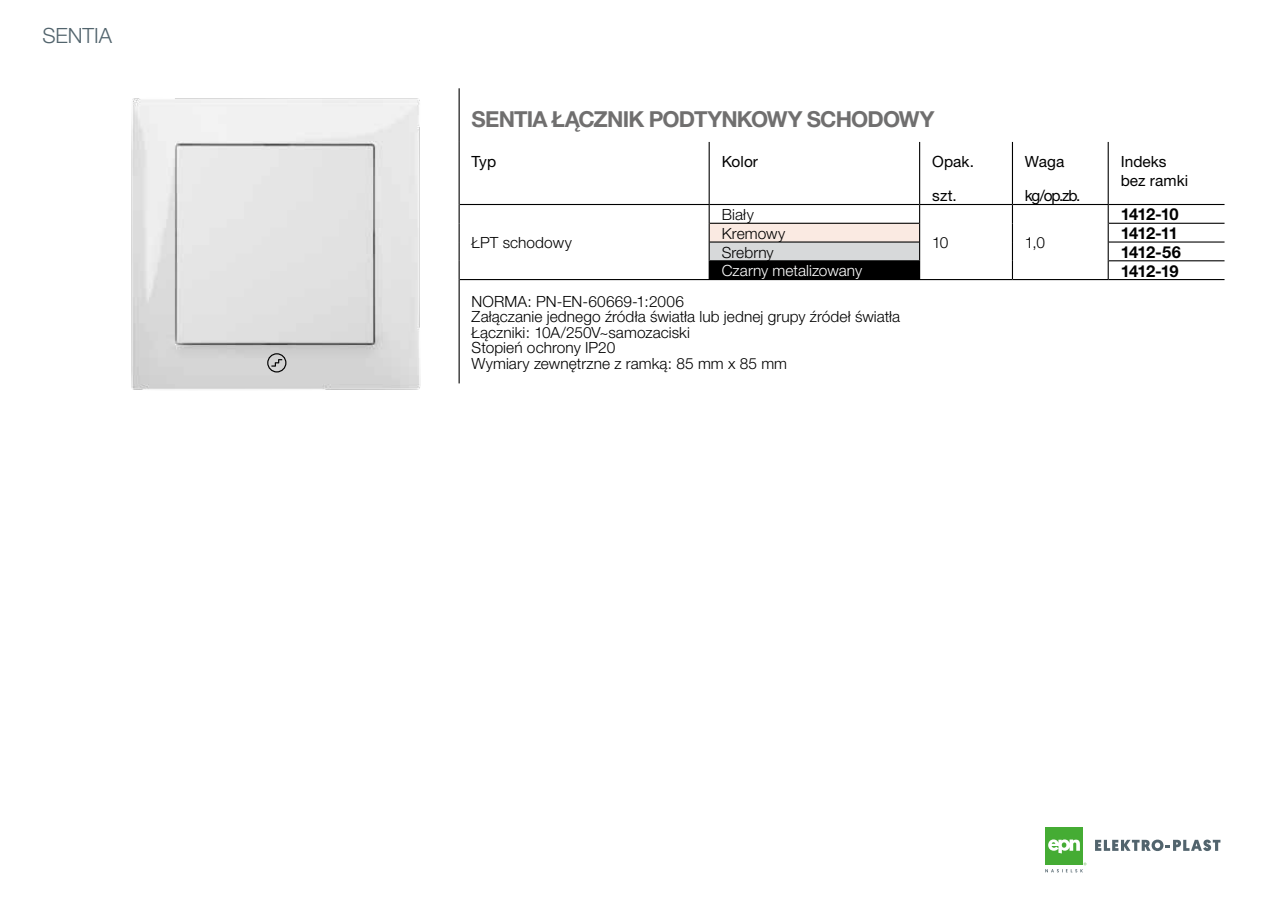
<style>
.page{position:relative;width:1263px;height:915px;background:#fff}
.page>*{position:absolute;margin:0;border:0;box-sizing:border-box;transform-origin:0 0}
.Normalny{font:700 22.05px "Helvetica Neue CE";letter-spacing:-.04em;color:#706f6f}
.t1{font:300 21px "Helvetica Neue CE";letter-spacing:-.005em;color:#52646d}
.t2{font:700 16.5px "Helvetica Neue CE";letter-spacing:-.045em;color:#000}
.Normalny-2{font:300 15.45px/15.5px "Helvetica Neue CE";letter-spacing:.005em;color:#000}
.t3{font:15.45px/19.8px "Helvetica Neue CE";letter-spacing:.005em;color:#000}
.Normalny-3{font:300 15.45px "Helvetica Neue CE";color:#fff}
</style>
<div class="page">
<div style="left:1045px;top:827px;width:38px;height:38px;background:#45ac34"></div>
<svg style="left:1048px;top:839px;width:32px;height:14px"></svg>
<svg style="left:1095px;top:839px;width:125px;height:11px"></svg>
<svg style="left:1045px;top:862px;width:41px;height:10px"></svg>
<svg style="left:460px;top:142px;width:764px;height:62px"></svg>
<svg style="left:460px;top:205px;width:764px;height:74px"></svg>
<div style="left:709px;top:223px;width:211px;height:19px;background:#faeae2"></div>
<div style="left:709px;top:242px;width:211px;height:19px;background:#d7d9da"></div>
<div style="left:709px;top:261px;width:211px;height:18px;background:#000"></div>
<hr style="left:459px;top:88px;width:1px;height:54px;background:#000">
<hr style="left:459px;top:142px;width:1px;height:62px;background:#000">
<svg style="left:459px;top:204px;width:1px;height:75px"></svg>
<svg style="left:709px;top:205px;width:1px;height:56px"></svg>
<svg style="left:919px;top:205px;width:1px;height:56px"></svg>
<svg style="left:1012px;top:205px;width:1px;height:74px"></svg>
<svg style="left:1108px;top:205px;width:1px;height:74px"></svg>
<hr style="left:459px;top:279px;width:1px;height:104px;background:#000">
<hr style="left:709px;top:142px;width:1px;height:62px;background:#000">
<hr style="left:919px;top:142px;width:1px;height:62px;background:#000">
<hr style="left:1012px;top:142px;width:1px;height:62px;background:#000">
<hr style="left:1108px;top:142px;width:1px;height:62px;background:#000">
<hr style="left:460px;top:204px;width:249px;height:1px;background:#000">
<hr style="left:709px;top:204px;width:211px;height:1px;background:#000">
<hr style="left:920px;top:204px;width:92px;height:1px;background:#000">
<hr style="left:1012px;top:204px;width:97px;height:1px;background:#000">
<hr style="left:710px;top:223px;width:209px;height:1px;background:#000">
<hr style="left:710px;top:241px;width:209px;height:1px;background:#000">
<hr style="left:460px;top:279px;width:249px;height:1px;background:#000">
<hr style="left:920px;top:279px;width:92px;height:1px;background:#000">
<hr style="left:1012px;top:279px;width:96px;height:1px;background:#000">
<hr style="left:1109px;top:204px;width:115px;height:1px;background:#000">
<hr style="left:1109px;top:223px;width:115px;height:1px;background:#000">
<hr style="left:1109px;top:241px;width:115px;height:1px;background:#000">
<hr style="left:1109px;top:260px;width:115px;height:1px;background:#000">
<hr style="left:1108px;top:279px;width:116px;height:1px;background:#000">
<hr style="left:710px;top:260px;width:209px;height:1px;background:#000">
<hr style="left:709px;top:279px;width:211px;height:1px;background:#000">
<img style="left:131px;top:98px;width:290px;height:292px">
<svg style="left:271px;top:359px;width:11px;height:7px"></svg>
<div style="left:267px;top:353px;width:19px;height:19px;border:1px solid #000;border-radius:50%"></div>
<h2 class="t1" style="left:43px;top:22px;width:71px">SENTIA</h2>
<p class="Normalny" style="left:472px;top:105px;width:464px">SENTIA ŁĄCZNIK PODTYNKOWY SCHODOWY</p>
<p class="t3" style="left:472px;top:151px;width:26px">Typ</p>
<p class="t3" style="left:722px;top:151px;width:38px">Kolor</p>
<p class="t3" style="left:932px;top:151px;width:43px">Opak.</p>
<p class="t3" style="left:932px;top:185px;width:26px">szt.</p>
<p class="Normalny-2" style="left:722px;top:207px;width:34px">Biały</p>
<p class="t3" style="left:1025px;top:151px;width:41px">Waga</p>
<p class="t3" style="left:1025px;top:185px;width:57px">kg/op.zb.</p>
<p class="t3" style="left:1121px;top:151px;width:69px">Indeks bez ramki</p>
<p class="t2" style="left:1121px;top:204px;width:59px">1412-10</p>
<p class="Normalny-2" style="left:722px;top:225px;width:65px">Kremowy</p>
<p class="t2" style="left:1121px;top:223px;width:59px">1412-11</p>
<p class="Normalny-2" style="left:722px;top:244px;width:54px">Srebrny</p>
<p class="t2" style="left:1121px;top:241px;width:62px">1412-56</p>
<p class="Normalny-3" style="left:722px;top:261px;width:142px">Czarny metalizowany</p>
<p class="t2" style="left:1121px;top:260px;width:59px">1412-19</p>
<p class="Normalny-2" style="left:472px;top:293px;width:430px">NORMA: PN-EN-60669-1:2006<br>Załączanie jednego źródła światła lub jednej grupy źródeł światła</p>
<p class="Normalny-2" style="left:472px;top:324px;width:220px">Łączniki: 10A/250V~samozaciski</p>
<p class="Normalny-2" style="left:472px;top:340px;width:145px">Stopień ochrony IP20</p>
<p class="Normalny-2" style="left:472px;top:355px;width:317px">Wymiary zewnętrzne z ramką: 85 mm x 85 mm</p>
<p class="Normalny-2" style="left:472px;top:235px;width:102px">ŁPT schodowy</p>
<p class="Normalny-2" style="left:932px;top:235px;width:18px">10</p>
<p class="Normalny-2" style="left:1025px;top:235px;width:21px">1,0</p>
</div>
